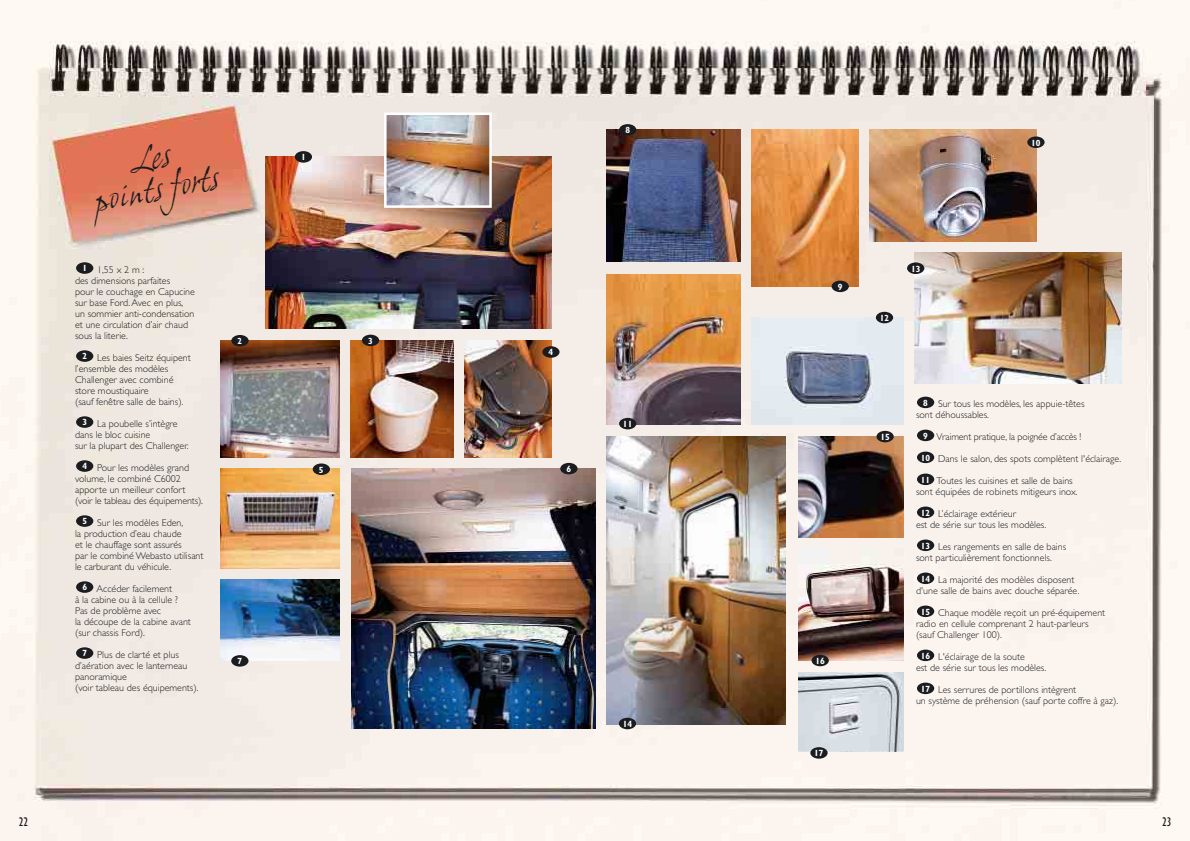
<style>
.page{position:relative;width:1190px;height:841px;background:#fff}
.page>*{position:absolute;margin:0;border:0;box-sizing:border-box;transform-origin:0 0}
.t1{font:italic 33px/32px "Grimshaw Hand ITC";color:#1b1c20;text-align:center}
.t2{font:condensed 13px "Gill Sans";color:#1b1c20}
.t3{font:300 10px/11px "Gill Sans";color:#1b1c20}
.t4{font:700 condensed 9px "Gill Sans";color:#fff}
</style>
<div class="page">
<img style="left:0;top:0;width:1190px;height:841px">
<div style="left:76px;top:647px;width:17px;height:12px;background:#1b1c20;border-radius:50%"></div>
<div style="left:76px;top:581px;width:17px;height:12px;background:#1b1c20;border-radius:50%"></div>
<div style="left:76px;top:515px;width:17px;height:12px;background:#1b1c20;border-radius:50%"></div>
<div style="left:76px;top:460px;width:17px;height:12px;background:#1b1c20;border-radius:50%"></div>
<div style="left:76px;top:416px;width:17px;height:12px;background:#1b1c20;border-radius:50%"></div>
<div style="left:76px;top:350px;width:17px;height:12px;background:#1b1c20;border-radius:50%"></div>
<div style="left:76px;top:262px;width:17px;height:12px;background:#1b1c20;border-radius:50%"></div>
<img style="left:220px;top:340px;width:120px;height:118px">
<div style="left:231px;top:335px;width:18px;height:11px;background:#1b1c20;border-radius:50%"></div>
<img style="left:265px;top:157px;width:287px;height:171px">
<div style="left:295px;top:151px;width:17px;height:12px;background:#1b1c20;border-radius:50%"></div>
<img style="left:607px;top:275px;width:133px;height:149px">
<div style="left:619px;top:418px;width:17px;height:11px;background:#1b1c20;border-radius:50%"></div>
<img style="left:220px;top:580px;width:120px;height:81px">
<img style="left:465px;top:340px;width:87px;height:118px">
<div style="left:542px;top:346px;width:18px;height:12px;background:#1b1c20;border-radius:50%"></div>
<img style="left:220px;top:469px;width:120px;height:99px">
<img style="left:752px;top:318px;width:152px;height:106px">
<div style="left:876px;top:312px;width:17px;height:11px;background:#1b1c20;border-radius:50%"></div>
<img style="left:607px;top:437px;width:179px;height:287px">
<div style="left:619px;top:718px;width:17px;height:11px;background:#1b1c20;border-radius:50%"></div>
<img style="left:870px;top:129px;width:166px;height:112px">
<div style="left:1027px;top:136px;width:18px;height:12px;background:#1b1c20;border-radius:50%"></div>
<img style="left:915px;top:253px;width:206px;height:131px">
<div style="left:907px;top:262px;width:17px;height:12px;background:#1b1c20;border-radius:50%"></div>
<img style="left:351px;top:468px;width:244px;height:261px">
<div style="left:560px;top:463px;width:18px;height:11px;background:#1b1c20;border-radius:50%"></div>
<img style="left:351px;top:340px;width:102px;height:118px">
<div style="left:231px;top:655px;width:18px;height:12px;background:#1b1c20;border-radius:50%"></div>
<img style="left:607px;top:129px;width:133px;height:132px">
<div style="left:619px;top:124px;width:17px;height:12px;background:#1b1c20;border-radius:50%"></div>
<img style="left:752px;top:129px;width:106px;height:158px">
<div style="left:832px;top:281px;width:17px;height:11px;background:#1b1c20;border-radius:50%"></div>
<img style="left:798px;top:437px;width:105px;height:101px">
<div style="left:876px;top:431px;width:18px;height:11px;background:#1b1c20;border-radius:50%"></div>
<img style="left:798px;top:549px;width:105px;height:112px">
<img style="left:798px;top:672px;width:105px;height:80px">
<div style="left:810px;top:747px;width:18px;height:12px;background:#1b1c20;border-radius:50%"></div>
<img style="left:387px;top:116px;width:102px;height:89px">
<div style="left:384px;top:113px;width:108px;height:95px;border:2px solid #fff"></div>
<div style="left:917px;top:683px;width:17px;height:11px;background:#1b1c20;border-radius:50%"></div>
<div style="left:917px;top:650px;width:17px;height:11px;background:#1b1c20;border-radius:50%"></div>
<div style="left:917px;top:606px;width:17px;height:11px;background:#1b1c20;border-radius:50%"></div>
<div style="left:917px;top:573px;width:17px;height:11px;background:#1b1c20;border-radius:50%"></div>
<div style="left:917px;top:540px;width:17px;height:11px;background:#1b1c20;border-radius:50%"></div>
<div style="left:917px;top:507px;width:17px;height:11px;background:#1b1c20;border-radius:50%"></div>
<div style="left:917px;top:474px;width:17px;height:11px;background:#1b1c20;border-radius:50%"></div>
<div style="left:917px;top:452px;width:17px;height:11px;background:#1b1c20;border-radius:50%"></div>
<div style="left:917px;top:430px;width:17px;height:11px;background:#1b1c20;border-radius:50%"></div>
<div style="left:917px;top:397px;width:17px;height:11px;background:#1b1c20;border-radius:50%"></div>
<div style="left:812px;top:655px;width:17px;height:11px;background:#1b1c20;border-radius:50%"></div>
<div style="left:313px;top:463px;width:17px;height:12px;background:#1b1c20;border-radius:50%"></div>
<div style="left:362px;top:335px;width:17px;height:11px;background:#1b1c20;border-radius:50%"></div>
<p class="t4" style="left:625px;top:127px;width:6px">8</p>
<h1 class="t1" style="left:86px;top:156px;width:128px;rotate:-11deg">Les<br>points forts</h1>
<p class="t3" style="left:75px;top:265px;width:121px;text-indent:22px">1,55 x 2 m :<br>des dimensions parfaites<br>pour le couchage en Capucine sur base Ford.Avec en plus, un sommier anti-condensation et une circulation d’air chaud sous la literie.</p>
<p class="t3" style="left:75px;top:353px;width:117px;text-indent:22px">Les baies Seitz équipent l’ensemble des modèles<br>Challenger avec combiné store moustiquaire<br>(sauf fenêtre salle de bains).</p>
<p class="t3" style="left:75px;top:419px;width:115px;text-indent:22px">La poubelle s’intègre dans le bloc cuisine<br>sur la plupart des Challenger.</p>
<p class="t3" style="left:75px;top:463px;width:129px;text-indent:22px">Pour les modèles grand volume, le combiné C6002 apporte un meilleur confort (voir le tableau des équipements).</p>
<p class="t3" style="left:75px;top:518px;width:130px;text-indent:22px">Sur les modèles Eden,<br>la production d’eau chaude<br>et le chauffage sont assurés<br>par le combiné Webasto utilisant le carburant du véhicule.</p>
<p class="t3" style="left:75px;top:584px;width:117px;text-indent:21px">Accéder facilement<br>à la cabine ou à la cellule ?<br>Pas de problème avec<br>la découpe de la cabine avant (sur chassis Ford).</p>
<p class="t3" style="left:75px;top:650px;width:125px;text-indent:22px">Plus de clarté et plus d’aération avec le lanterneau panoramique<br>(voir tableau des équipements).</p>
<p class="t4" style="left:82px;top:265px;width:6px">1</p>
<p class="t4" style="left:82px;top:353px;width:6px">2</p>
<p class="t4" style="left:82px;top:419px;width:6px">3</p>
<p class="t4" style="left:82px;top:463px;width:6px">4</p>
<p class="t4" style="left:82px;top:518px;width:6px">5</p>
<p class="t4" style="left:82px;top:584px;width:6px">6</p>
<p class="t4" style="left:82px;top:650px;width:6px">7</p>
<p class="t4" style="left:238px;top:338px;width:6px">2</p>
<p class="t4" style="left:238px;top:658px;width:6px">7</p>
<p class="t4" style="left:301px;top:154px;width:6px">1</p>
<p class="t4" style="left:368px;top:338px;width:6px">3</p>
<p class="t4" style="left:319px;top:466px;width:6px">5</p>
<p class="t4" style="left:549px;top:349px;width:6px">4</p>
<p class="t4" style="left:567px;top:466px;width:6px">6</p>
<p class="t4" style="left:623px;top:421px;width:11px">11</p>
<p class="t4" style="left:1031px;top:139px;width:11px">10</p>
<p class="t4" style="left:838px;top:284px;width:6px">9</p>
<p class="t4" style="left:815px;top:658px;width:11px">16</p>
<p class="t4" style="left:880px;top:315px;width:11px">12</p>
<p class="t4" style="left:911px;top:266px;width:11px">13</p>
<p class="t4" style="left:880px;top:434px;width:11px">15</p>
<p class="t4" style="left:923px;top:400px;width:6px">8</p>
<p class="t3" style="left:916px;top:399px;width:170px;text-indent:22px">Sur tous les modèles, les appuie-têtes sont déhoussables.</p>
<p class="t3" style="left:936px;top:432px;width:147px">Vraiment pratique, la poignée d’accès !</p>
<p class="t3" style="left:938px;top:454px;width:185px">Dans le salon, des spots complètent l'éclairage.</p>
<p class="t3" style="left:916px;top:476px;width:163px;text-indent:21px">Toutes les cuisines et salle de bains sont équipées de robinets mitigeurs inox.</p>
<p class="t3" style="left:916px;top:509px;width:132px;text-indent:22px">L’éclairage extérieur<br>est de série sur tous les modèles.</p>
<p class="t3" style="left:916px;top:542px;width:152px;text-indent:22px">Les rangements en salle de bains sont particulièrement fonctionnels.</p>
<p class="t3" style="left:916px;top:575px;width:165px;text-indent:22px">La majorité des modèles disposent d'une salle de bains avec douche séparée.</p>
<p class="t3" style="left:916px;top:608px;width:191px;text-indent:22px">Chaque modèle reçoit un pré-équipement radio en cellule comprenant 2 haut-parleurs (sauf Challenger 100).</p>
<p class="t3" style="left:916px;top:652px;width:132px;text-align:center">L'éclairage de la soute<br>est de série sur tous les modèles.</p>
<p class="t3" style="left:916px;top:685px;width:204px;text-indent:22px">Les serrures de portillons intègrent<br>un système de préhension (sauf porte coffre à gaz).</p>
<p class="t4" style="left:923px;top:433px;width:6px">9</p>
<p class="t4" style="left:921px;top:455px;width:11px">10</p>
<p class="t4" style="left:921px;top:477px;width:11px">11</p>
<p class="t4" style="left:921px;top:510px;width:11px">12</p>
<p class="t4" style="left:921px;top:543px;width:11px">13</p>
<p class="t4" style="left:921px;top:576px;width:11px">14</p>
<p class="t4" style="left:921px;top:609px;width:11px">15</p>
<p class="t4" style="left:921px;top:653px;width:11px">16</p>
<p class="t4" style="left:921px;top:686px;width:11px">17</p>
<p class="t4" style="left:623px;top:721px;width:11px">14</p>
<p class="t4" style="left:814px;top:750px;width:11px">17</p>
<h2 class="t2" style="left:19px;top:817px;width:11px">22</h2>
<h2 class="t2" style="left:1162px;top:817px;width:11px">23</h2>
</div>
